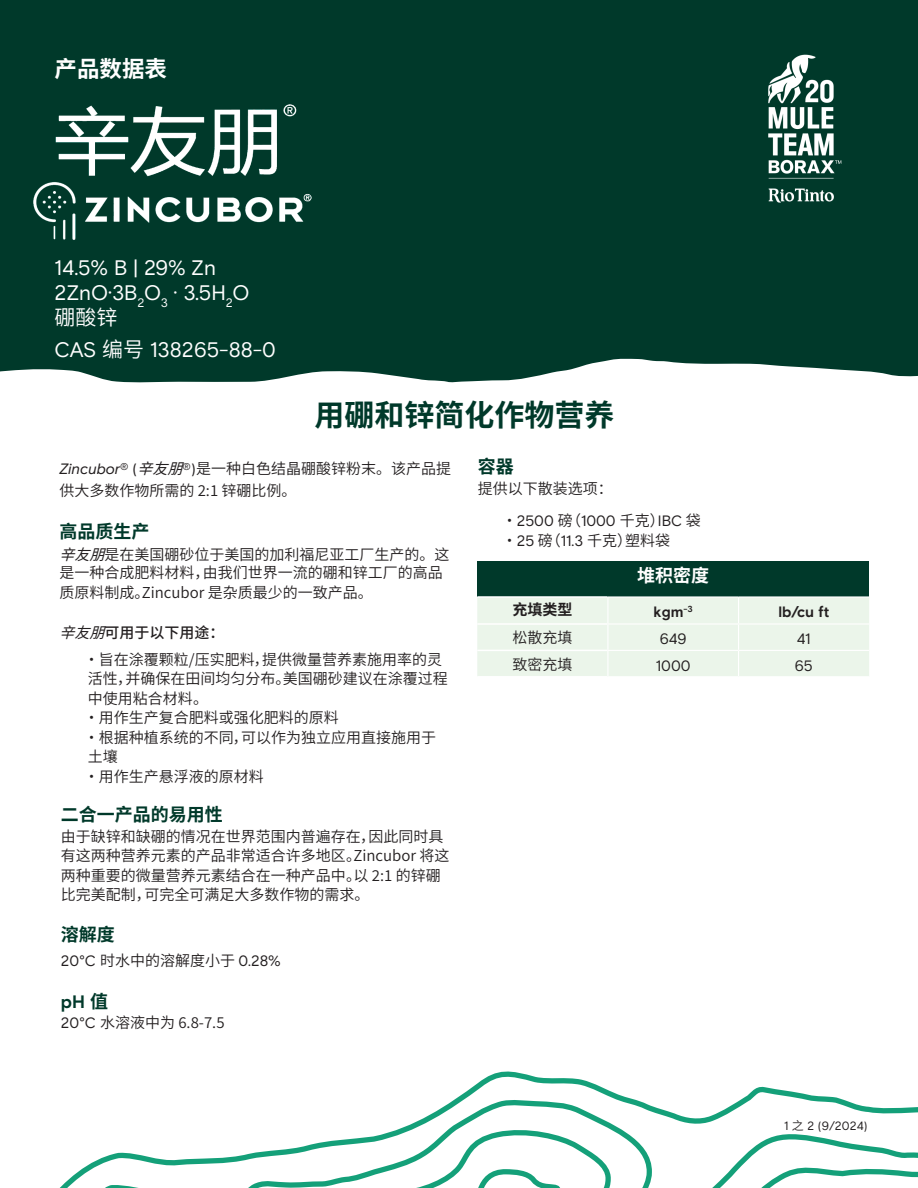
<style>
.page{position:relative;width:918px;height:1188px;background:#fff}
.page>*{position:absolute;margin:0;border:0;box-sizing:border-box;transform-origin:0 0}
.t1{font:700 30px "Source Han Sans CN";color:#00392a}
.t2{font:700 22.5px "Source Han Sans CN";color:#fff}
.t3{font:21px/25.2px "RT Basis";color:#fff}
.t4{font:21px "Source Han Sans CN";color:#fff}
.t5{font:700 18px "Source Han Sans CN";color:#00392a}
.t6{font:700 18px "Source Han Sans CN";color:#fff}
.t7{font:700 18px "RT Basis";color:#00392a}
.t8{font:15px/19.5px "Source Han Sans CN";color:#231f20}
.t9{font:15px "RT Basis";color:#231f20}
.t10{font:700 15px "RT Basis";color:#231f20}
.t11{font:500 15px "Source Han Sans CN";color:#231f20}
.t12{font:700 15px "Source Han Sans CN";color:#231f20}
.t13{font:12px "RT Basis";color:#231f20}
.s1{font-family:"Source Han Sans CN"}
.s2{font-family:"RT Basis";font-style:italic}
.s3{font-family:"RT Basis"}
.s4{font-style:italic}
.s5{font-weight:400;font-style:italic}
</style>
<div class="page">
<svg style="left:59px;top:1071px;width:859px;height:117px"></svg>
<div style="left:0;top:0;width:918px;height:383px;background:#00392a"></div>
<img style="left:746px;top:47px;width:99px;height:176px">
<div style="left:477px;top:561px;width:392px;height:36px;background:#00392a"></div>
<hr style="left:477px;top:596px;width:130px;height:2px;background:#fff">
<hr style="left:607px;top:596px;width:132px;height:2px;background:#fff">
<hr style="left:739px;top:596px;width:130px;height:2px;background:#fff">
<div style="left:477px;top:598px;width:392px;height:78px;background:#ebf5ea"></div>
<img style="left:30px;top:34px;width:289px;height:272px">
<h2 class="t2" style="left:55px;top:56px;width:114px">产品数据表</h2>
<h3 class="t3" style="left:55px;top:256px;width:196px">14.5% B | 29% Zn<br>2ZnO·3B<sub>2</sub>O<sub>3</sub> · 3.5H<sub>2</sub>O</h3>
<h3 class="t4" style="left:55px;top:305px;width:64px">硼酸锌</h3>
<h3 class="t3" style="left:55px;top:337px;width:223px">CAS <span class="s1">编号</span> 138265-88-0</h3>
<h1 class="t1" style="left:314px;top:398px;width:301px">用硼和锌简化作物营养</h1>
<p class="t8" style="left:59px;top:458px;width:393px;line-height:22px"><span class="s2">Zincubor</span><sup>®</sup> <span class="s3">(</span><span class="s4">辛友朋</span><sup>®</sup><span class="s3">)</span>是一种白色结晶硼酸锌粉末。该产品提供大多数作物所需的 2:1 锌硼比例。</p>
<p class="t5" style="left:59px;top:521px;width:91px">高品质生产</p>
<p class="t8" style="left:59px;top:545px;width:392px;line-height:19px"><span class="s4">辛友朋</span>是在美国硼砂位于美国的加利福尼亚工厂生产的。这是一种合成肥料材料，由我们世界一流的硼和锌工厂的高品质原料制成。Zincubor 是杂质最少的一致产品。</p>
<p class="t11" style="left:59px;top:624px;width:167px"><span class="s5">辛友朋</span>可用于以下用途：</p>
<p class="t8" style="left:84px;top:650px;width:365px">• 旨在涂覆颗粒/压实肥料，提供微量营养素施用率的灵活性，并确保在田间均匀分布。美国硼砂建议在涂覆过程中使用粘合材料。</p>
<p class="t8" style="left:84px;top:708px;width:256px">• 用作生产复合肥料或强化肥料的原料</p>
<p class="t8" style="left:84px;top:728px;width:354px">• 根据种植系统的不同，可以作为独立应用直接施用于土壤</p>
<p class="t8" style="left:84px;top:767px;width:181px">• 用作生产悬浮液的原材料</p>
<p class="t5" style="left:61px;top:804px;width:163px">二合一产品的易用性</p>
<p class="t8" style="left:61px;top:827px;width:390px">由于缺锌和缺硼的情况在世界范围内普遍存在，因此同时具有这两种营养元素的产品非常适合许多地区。Zincubor 将这两种重要的微量营养元素结合在一种产品中。以 2:1 的锌硼比完美配制，可完全可满足大多数作物的需求。</p>
<p class="t5" style="left:61px;top:924px;width:55px">溶解度</p>
<p class="t9" style="left:61px;top:952px;width:221px">20°C <span class="s1">时水中的溶解度小于</span> 0.28%</p>
<p class="t7" style="left:61px;top:991px;width:49px">pH <span class="s1">值</span></p>
<p class="t8" style="left:61px;top:1013px;width:165px"><span class="s3">20°C</span> 水溶液中为 6.8-7.5</p>
<p class="t5" style="left:478px;top:456px;width:37px">容器</p>
<p class="t8" style="left:478px;top:479px;width:136px">提供以下散装选项：</p>
<p class="t9" style="left:502px;top:512px;width:200px"><span class="s1">•</span>2500 <span class="s1">磅（</span>1000 <span class="s1">千克）</span>IBC <span class="s1">袋</span></p>
<p class="t8" style="left:502px;top:531px;width:170px">•<span class="s3">25</span> 磅（<span class="s3">11.3</span> 千克）塑料袋</p>
<p class="t6" style="left:637px;top:565px;width:73px">堆积密度</p>
<p class="t12" style="left:513px;top:601px;width:61px">充填类型</p>
<p class="t10" style="left:654px;top:603px;width:41px">kgm<sup>-3</sup></p>
<p class="t10" style="left:778px;top:603px;width:52px">lb/cu ft</p>
<p class="t8" style="left:513px;top:628px;width:61px">松散充填</p>
<p class="t9" style="left:660px;top:630px;width:28px">649</p>
<p class="t9" style="left:797px;top:630px;width:15px">41</p>
<p class="t8" style="left:513px;top:655px;width:61px">致密充填</p>
<p class="t9" style="left:656px;top:657px;width:36px">1000</p>
<p class="t9" style="left:795px;top:657px;width:19px">65</p>
<p class="t13" style="left:784px;top:1119px;width:85px">1 <span class="s1">之</span> 2 (9/2024)</p>
</div>
